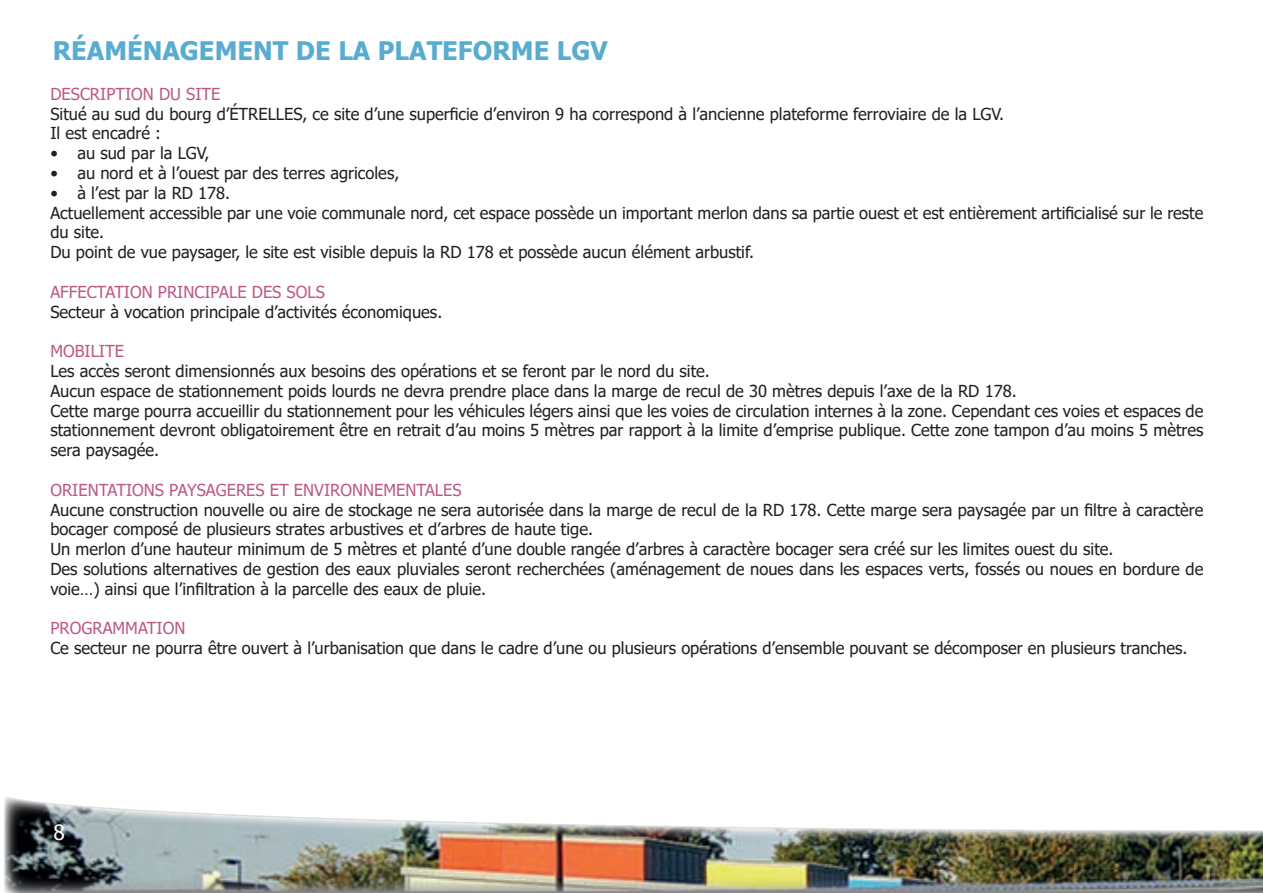
<style>
.page{position:relative;width:1263px;height:893px;background:#fff}
.page>*{position:absolute;margin:0;border:0;box-sizing:border-box;transform-origin:0 0}
.t1{font:700 25.5px "Tahoma";color:#58acd0}
.t2{font:21px "Tahoma";color:#fff}
.t3{font:16.5px/19.8px "Tahoma";color:#231f20}
.t4{font:16.5px "Tahoma";color:#bd5986}
</style>
<div class="page">
<img style="left:4px;top:797px;width:1259px;height:96px">
<h1 class="t1" style="left:53px;top:33px;width:556px">RÉAMÉNAGEMENT DE LA PLATEFORME LGV</h1>
<p class="t4" style="left:50px;top:83px;width:172px">DESCRIPTION DU SITE</p>
<p class="t3" style="left:50px;top:105px;width:955px">Situé au sud du bourg d’ÉTRELLES, ce site d’une superficie d’environ 9 ha correspond à l’ancienne plateforme ferroviaire de la LGV.<br>Il est encadré :</p>
<p class="t3" style="left:50px;top:144px;width:161px">• au sud par la LGV,</p>
<p class="t3" style="left:50px;top:164px;width:350px">• au nord et à l’ouest par des terres agricoles,</p>
<p class="t3" style="left:50px;top:184px;width:1154px">• à l’est par la RD 178.<br>Actuellement accessible par une voie communale nord, cet espace possède un important merlon dans sa partie ouest et est entièrement artificialisé sur le reste du site.<br>Du point de vue paysager, le site est visible depuis la RD 178 et possède aucun élément arbustif.</p>
<p class="t4" style="left:50px;top:281px;width:276px">AFFECTATION PRINCIPALE DES SOLS</p>
<p class="t3" style="left:50px;top:303px;width:393px">Secteur à vocation principale d’activités économiques.</p>
<p class="t4" style="left:50px;top:340px;width:75px">MOBILITE</p>
<p class="t3" style="left:50px;top:362px;width:1154px">Les accès seront dimensionnés aux besoins des opérations et se feront par le nord du site.<br>Aucun espace de stationnement poids lourds ne devra prendre place dans la marge de recul de 30 mètres depuis l’axe de la RD 178.<br>Cette marge pourra accueillir du stationnement pour les véhicules légers ainsi que les voies de circulation internes à la zone. Cependant ces voies et espaces de stationnement devront obligatoirement être en retrait d’au moins 5 mètres par rapport à la limite d’emprise publique. Cette zone tampon d’au moins 5 mètres sera paysagée.</p>
<p class="t4" style="left:50px;top:479px;width:413px">ORIENTATIONS PAYSAGERES ET ENVIRONNEMENTALES</p>
<p class="t3" style="left:50px;top:501px;width:1154px">Aucune construction nouvelle ou aire de stockage ne sera autorisée dans la marge de recul de la RD 178. Cette marge sera paysagée par un filtre à caractère bocager composé de plusieurs strates arbustives et d’arbres de haute tige.<br>Un merlon d’une hauteur minimum de 5 mètres et planté d’une double rangée d’arbres à caractère bocager sera créé sur les limites ouest du site.<br>Des solutions alternatives de gestion des eaux pluviales seront recherchées (aménagement de noues dans les espaces verts, fossés ou noues en bordure de voie…) ainsi que l’infiltration à la parcelle des eaux de pluie.</p>
<p class="t4" style="left:50px;top:617px;width:137px">PROGRAMMATION</p>
<p class="t3" style="left:50px;top:639px;width:1138px">Ce secteur ne pourra être ouvert à l’urbanisation que dans le cadre d’une ou plusieurs opérations d’ensemble pouvant se décomposer en plusieurs tranches.</p>
<p class="t2" style="left:53px;top:818px;width:13px">8</p>
</div>
